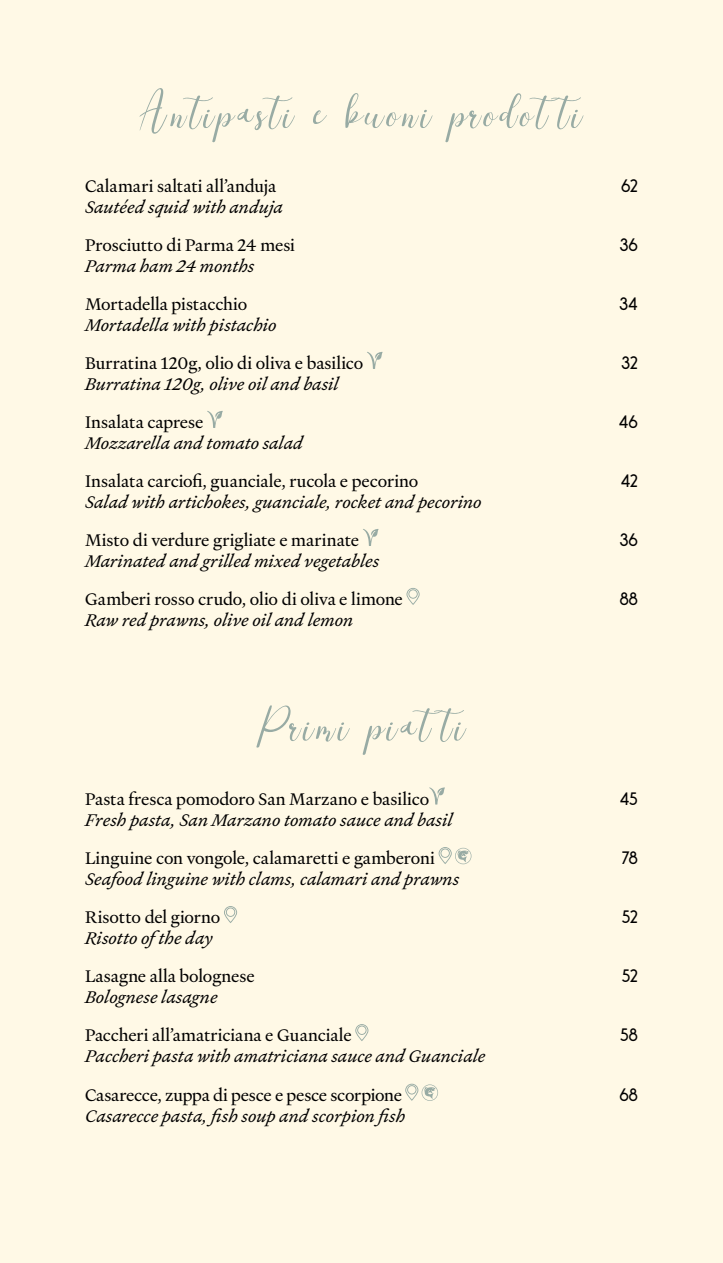
<style>
.page{position:relative;width:723px;height:1263px;background:#fff9e6}
.page>*{position:absolute;margin:0;border:0;box-sizing:border-box;transform-origin:0 0}
.t1{font:54px "Sweet November";letter-spacing:.07em;color:#98aba4}
.t2{font:italic 18px "Heldane Text";color:#000}
.t3{font:18px "Heldane Text";color:#000}
.t4{font:18px "Saveur Sans";letter-spacing:-.01em;color:#000}
</style>
<div class="page">
<svg style="left:367px;top:352px;width:16px;height:17px"></svg>
<svg style="left:207px;top:411px;width:16px;height:17px"></svg>
<svg style="left:363px;top:529px;width:15px;height:17px"></svg>
<svg style="left:406px;top:588px;width:14px;height:17px"></svg>
<svg style="left:429px;top:787px;width:16px;height:17px"></svg>
<svg style="left:439px;top:847px;width:32px;height:17px"></svg>
<svg style="left:224px;top:906px;width:13px;height:17px"></svg>
<svg style="left:355px;top:1024px;width:13px;height:17px"></svg>
<svg style="left:405px;top:1084px;width:33px;height:17px"></svg>
<h1 class="t1" style="left:140px;top:81px;width:444px">Antipasti e buoni prodot ti</h1>
<p class="t3" style="left:85px;top:174px;width:193px">Calamari saltati all’anduja</p>
<p class="t4" style="left:621px;top:176px;width:18px">62</p>
<p class="t2" style="left:85px;top:195px;width:199px">Sautéed squid with anduja</p>
<p class="t3" style="left:85px;top:233px;width:211px">Prosciutto di Parma 24 mesi</p>
<p class="t4" style="left:619px;top:235px;width:20px">36</p>
<p class="t2" style="left:85px;top:254px;width:171px">Parma ham 24 months</p>
<p class="t3" style="left:85px;top:292px;width:164px">Mortadella pistacchio</p>
<p class="t4" style="left:619px;top:294px;width:20px">34</p>
<p class="t2" style="left:85px;top:313px;width:193px">Mortadella with pistachio</p>
<p class="t3" style="left:85px;top:351px;width:280px">Burratina 120g, olio di oliva e basilico</p>
<p class="t4" style="left:621px;top:353px;width:18px">32</p>
<p class="t2" style="left:85px;top:372px;width:255px">Burratina 120g, olive oil and basil</p>
<p class="t3" style="left:85px;top:410px;width:120px">Insalata caprese</p>
<p class="t4" style="left:619px;top:412px;width:21px">46</p>
<p class="t2" style="left:85px;top:431px;width:219px">Mozzarella and tomato salad</p>
<p class="t3" style="left:85px;top:469px;width:335px">Insalata carciofi, guanciale, rucola e pecorino</p>
<p class="t4" style="left:621px;top:471px;width:19px">42</p>
<p class="t2" style="left:85px;top:490px;width:398px">Salad with artichokes, guanciale, rocket and pecorino</p>
<p class="t3" style="left:85px;top:528px;width:276px">Misto di verdure grigliate e marinate</p>
<p class="t4" style="left:619px;top:530px;width:20px">36</p>
<p class="t2" style="left:85px;top:549px;width:296px">Marinated and grilled mixed vegetables</p>
<p class="t3" style="left:85px;top:587px;width:319px">Gamberi rosso crudo, olio di oliva e limone</p>
<p class="t4" style="left:620px;top:589px;width:20px">88</p>
<p class="t2" style="left:85px;top:608px;width:270px">Raw red prawns, olive oil and lemon</p>
<h1 class="t1" style="left:257px;top:693px;width:210px">Primi piat ti</h1>
<p class="t3" style="left:85px;top:787px;width:346px">Pasta fresca pomodoro San Marzano e basilico</p>
<p class="t4" style="left:620px;top:789px;width:20px">45</p>
<p class="t2" style="left:85px;top:808px;width:369px">Fresh pasta, San Marzano tomato sauce and basil</p>
<p class="t3" style="left:85px;top:846px;width:351px">Linguine con vongole, calamaretti e gamberoni</p>
<p class="t4" style="left:622px;top:848px;width:17px">78</p>
<p class="t2" style="left:85px;top:867px;width:376px">Seafood linguine with clams, calamari and prawns</p>
<p class="t3" style="left:85px;top:905px;width:137px">Risotto del giorno</p>
<p class="t4" style="left:622px;top:907px;width:18px">52</p>
<p class="t2" style="left:85px;top:926px;width:130px">Risotto ofthe day</p>
<p class="t3" style="left:85px;top:964px;width:171px">Lasagne alla bolognese</p>
<p class="t4" style="left:622px;top:966px;width:18px">52</p>
<p class="t2" style="left:85px;top:985px;width:134px">Bolognese lasagne</p>
<p class="t3" style="left:85px;top:1023px;width:268px">Paccheri all’amatriciana e Guanciale</p>
<p class="t4" style="left:620px;top:1025px;width:19px">58</p>
<p class="t2" style="left:85px;top:1044px;width:402px">Paccheri pasta with amatriciana sauce and Guanciale</p>
<p class="t3" style="left:85px;top:1083px;width:318px">Casarecce, zuppa di pesce e pesce scorpione</p>
<p class="t4" style="left:619px;top:1085px;width:20px">68</p>
<p class="t2" style="left:85px;top:1104px;width:322px">Casarecce pasta, fish soup and scorpion fish</p>
</div>
